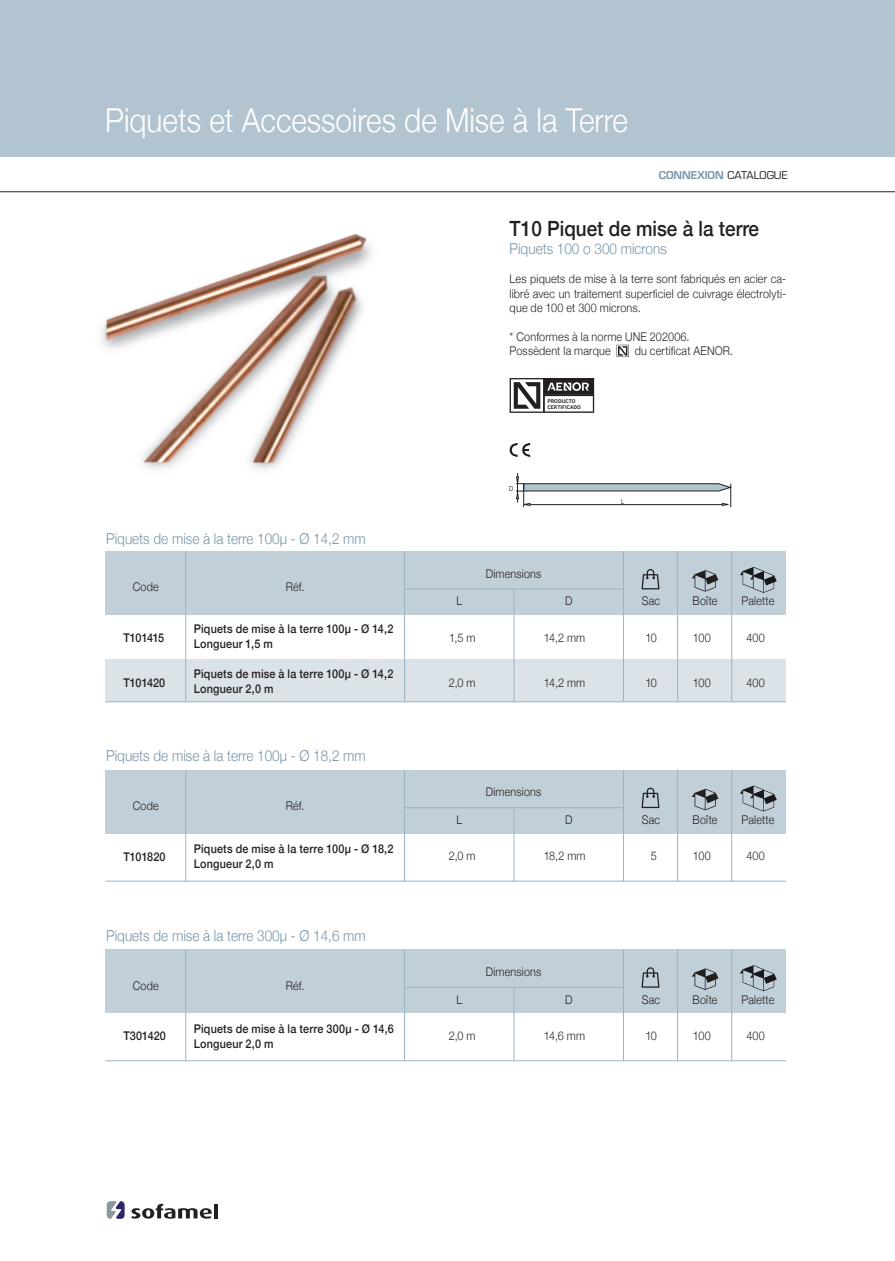
<style>
.page{position:relative;width:895px;height:1261px;background:#fff}
.page>*{position:absolute;margin:0;border:0;box-sizing:border-box;transform-origin:0 0}
.t1{font:300 33px "Helvetica Neue";color:#fff;scale:.9 1}
.t2{font:500 21px "Helvetica Neue";color:#231f20;scale:.9 1}
.t3{font:300 15px "Helvetica Neue";color:#7794ab;scale:.9 1}
.t4{font:300 12px/14.4px "Helvetica Neue";letter-spacing:.015em;color:#231f20;text-align:justify;scale:.9 1}
.t5{font:500 12px/15px "Helvetica Neue";letter-spacing:.015em;color:#231f20;scale:.9 1}
.t6{font:500 12px "Helvetica Neue";letter-spacing:-.035em;color:#231f20;scale:.9 1}
.t7{font:600 10.5px "Eurostile";color:#7794ab}
.t8{font:6.45px "Eurostile";color:#231f20;scale:.85 1}
.t9{font:700 4.95px/5.6px "News Gothic";color:#231f20}
.s1{font-weight:400;color:#231f20}
</style>
<div class="page">
<svg style="left:131px;top:1203px;width:81px;height:15px"></svg>
<hr style="left:214px;top:1203px;width:4px;height:15px;background:#231f20">
<svg style="left:107px;top:1201px;width:18px;height:18px"></svg>
<div style="left:0;top:0;width:894px;height:157px;background:#b2c4cf"></div>
<hr style="left:0;top:191px;width:894px;height:1px;background:#231f20">
<div style="left:105px;top:551px;width:681px;height:64px;background:#c1cfd8"></div>
<div style="left:105px;top:770px;width:681px;height:63px;background:#c1cfd8"></div>
<div style="left:105px;top:949px;width:681px;height:64px;background:#c1cfd8"></div>
<div style="left:105px;top:659px;width:681px;height:43px;background:#dbe2e8"></div>
<hr style="left:105px;top:701px;width:681px;height:1px;background:#9bb3c4">
<hr style="left:105px;top:880px;width:681px;height:1px;background:#9bb3c4">
<hr style="left:105px;top:1060px;width:681px;height:1px;background:#9bb3c4">
<hr style="left:404px;top:588px;width:219px;height:1px;background:#9bb3c4">
<hr style="left:404px;top:807px;width:219px;height:1px;background:#9bb3c4">
<hr style="left:404px;top:987px;width:219px;height:1px;background:#9bb3c4">
<hr style="left:185px;top:551px;width:1px;height:151px;background:#9bb3c4">
<hr style="left:185px;top:770px;width:1px;height:111px;background:#9bb3c4">
<hr style="left:185px;top:949px;width:1px;height:111px;background:#9bb3c4">
<hr style="left:731px;top:551px;width:1px;height:151px;background:#9bb3c4">
<hr style="left:731px;top:770px;width:1px;height:111px;background:#9bb3c4">
<hr style="left:731px;top:949px;width:1px;height:111px;background:#9bb3c4">
<hr style="left:677px;top:551px;width:1px;height:151px;background:#9bb3c4">
<hr style="left:677px;top:770px;width:1px;height:111px;background:#9bb3c4">
<hr style="left:677px;top:949px;width:1px;height:111px;background:#9bb3c4">
<hr style="left:623px;top:551px;width:1px;height:151px;background:#9bb3c4">
<hr style="left:623px;top:770px;width:1px;height:111px;background:#9bb3c4">
<hr style="left:623px;top:949px;width:1px;height:111px;background:#9bb3c4">
<hr style="left:513px;top:589px;width:1px;height:113px;background:#9bb3c4">
<hr style="left:513px;top:808px;width:1px;height:73px;background:#9bb3c4">
<hr style="left:513px;top:987px;width:1px;height:73px;background:#9bb3c4">
<hr style="left:404px;top:551px;width:1px;height:151px;background:#9bb3c4">
<hr style="left:404px;top:770px;width:1px;height:111px;background:#9bb3c4">
<hr style="left:404px;top:949px;width:1px;height:111px;background:#9bb3c4">
<svg style="left:692px;top:570px;width:26px;height:21px"></svg>
<svg style="left:692px;top:788px;width:26px;height:22px"></svg>
<svg style="left:692px;top:968px;width:26px;height:22px"></svg>
<svg style="left:641px;top:569px;width:18px;height:20px"></svg>
<svg style="left:641px;top:787px;width:18px;height:21px"></svg>
<svg style="left:641px;top:967px;width:18px;height:20px"></svg>
<img style="left:101px;top:234px;width:271px;height:236px">
<svg style="left:516px;top:473px;width:215px;height:34px"></svg>
<svg style="left:509px;top:443px;width:21px;height:14px"></svg>
<svg style="left:740px;top:567px;width:36px;height:26px"></svg>
<svg style="left:740px;top:785px;width:36px;height:26px"></svg>
<svg style="left:740px;top:965px;width:36px;height:26px"></svg>
<svg style="left:616px;top:345px;width:12px;height:12px"></svg>
<svg style="left:509px;top:378px;width:85px;height:35px"></svg>
<h1 class="t1" style="left:105px;top:94px;width:582px">Piquets et Accessoires de Mise à la Terre</h1>
<p class="t7" style="left:658px;top:169px;width:130px">CONNEXION <span class="s1">CATALOGUE</span></p>
<h2 class="t2" style="left:509px;top:212px;width:279px">T10 Piquet de mise à la terre</h2>
<p class="t3" style="left:509px;top:237px;width:176px">Piquets 100 o 300 microns</p>
<p class="t4" style="left:509px;top:271px;width:309px">Les piquets de mise à la terre sont fabriqués en acier ca&shy;libré avec un traitement superficiel de cuivrage électrolyti&shy;que de 100 et 300 microns.</p>
<p class="t4" style="left:509px;top:328px;width:201px">* Conformes à la norme UNE 202006.<br>Possèdent la marque</p>
<p class="t4" style="left:634px;top:343px;width:111px">du certificat AENOR.</p>
<p class="t3" style="left:106px;top:526px;width:290px">Piquets de mise à la terre 100µ - Ø 14,2 mm</p>
<p class="t4" style="left:133px;top:579px;width:30px">Code</p>
<p class="t6" style="left:123px;top:628px;width:47px">T101415</p>
<p class="t5" style="left:123px;top:674px;width:48px">T101420</p>
<p class="t4" style="left:286px;top:579px;width:22px">Réf.</p>
<p class="t5" style="left:194px;top:620px;width:223px">Piquets de mise à la terre 100µ - Ø 14,2<br>Longueur 1,5 m</p>
<p class="t5" style="left:194px;top:665px;width:223px">Piquets de mise à la terre 100µ - Ø 14,2<br>Longueur 2,0 m</p>
<p class="t3" style="left:106px;top:744px;width:290px">Piquets de mise à la terre 100µ - Ø 18,2 mm</p>
<p class="t4" style="left:133px;top:798px;width:30px">Code</p>
<p class="t5" style="left:123px;top:848px;width:48px">T101820</p>
<p class="t4" style="left:286px;top:798px;width:22px">Réf.</p>
<p class="t5" style="left:194px;top:840px;width:223px">Piquets de mise à la terre 100µ - Ø 18,2<br>Longueur 2,0 m</p>
<p class="t3" style="left:106px;top:923px;width:290px">Piquets de mise à la terre 300µ - Ø 14,6 mm</p>
<p class="t4" style="left:133px;top:977px;width:30px">Code</p>
<p class="t5" style="left:123px;top:1027px;width:49px">T301420</p>
<p class="t4" style="left:286px;top:977px;width:22px">Réf.</p>
<p class="t5" style="left:194px;top:1020px;width:224px">Piquets de mise à la terre 300µ - Ø 14,6<br>Longueur 2,0 m</p>
<p class="t8" style="left:509px;top:484px;width:6px">D</p>
<p class="t9" style="left:547px;top:399px;width:35px">PRODUCTO<br>CERTIFICADO</p>
<p class="t4" style="left:456px;top:593px;width:8px">L</p>
<p class="t4" style="left:449px;top:630px;width:31px">1,5 m</p>
<p class="t4" style="left:449px;top:675px;width:31px">2,0 m</p>
<p class="t4" style="left:485px;top:565px;width:63px">Dimensions</p>
<p class="t4" style="left:565px;top:593px;width:10px">D</p>
<p class="t4" style="left:543px;top:630px;width:48px">14,2 mm</p>
<p class="t4" style="left:543px;top:675px;width:48px">14,2 mm</p>
<p class="t8" style="left:621px;top:497px;width:5px">L</p>
<p class="t4" style="left:641px;top:593px;width:22px">Sac</p>
<p class="t4" style="left:645px;top:630px;width:14px">10</p>
<p class="t4" style="left:645px;top:675px;width:14px">10</p>
<p class="t4" style="left:692px;top:593px;width:29px">Boîte</p>
<p class="t4" style="left:692px;top:630px;width:21px">100</p>
<p class="t4" style="left:692px;top:675px;width:21px">100</p>
<p class="t4" style="left:741px;top:593px;width:38px">Palette</p>
<p class="t4" style="left:746px;top:630px;width:22px">400</p>
<p class="t4" style="left:746px;top:675px;width:22px">400</p>
<p class="t4" style="left:456px;top:811px;width:8px">L</p>
<p class="t4" style="left:449px;top:848px;width:31px">2,0 m</p>
<p class="t4" style="left:485px;top:784px;width:63px">Dimensions</p>
<p class="t4" style="left:565px;top:811px;width:10px">D</p>
<p class="t4" style="left:543px;top:848px;width:48px">18,2 mm</p>
<p class="t4" style="left:641px;top:811px;width:22px">Sac</p>
<p class="t4" style="left:650px;top:848px;width:8px">5</p>
<p class="t4" style="left:692px;top:811px;width:29px">Boîte</p>
<p class="t4" style="left:692px;top:848px;width:21px">100</p>
<p class="t4" style="left:741px;top:811px;width:38px">Palette</p>
<p class="t4" style="left:746px;top:848px;width:22px">400</p>
<p class="t4" style="left:456px;top:991px;width:8px">L</p>
<p class="t4" style="left:449px;top:1027px;width:31px">2,0 m</p>
<p class="t4" style="left:485px;top:963px;width:63px">Dimensions</p>
<p class="t4" style="left:565px;top:991px;width:10px">D</p>
<p class="t4" style="left:543px;top:1027px;width:47px">14,6 mm</p>
<p class="t4" style="left:641px;top:991px;width:22px">Sac</p>
<p class="t4" style="left:645px;top:1027px;width:14px">10</p>
<p class="t4" style="left:692px;top:991px;width:29px">Boîte</p>
<p class="t4" style="left:692px;top:1027px;width:21px">100</p>
<p class="t4" style="left:741px;top:991px;width:38px">Palette</p>
<p class="t4" style="left:746px;top:1027px;width:22px">400</p>
</div>
